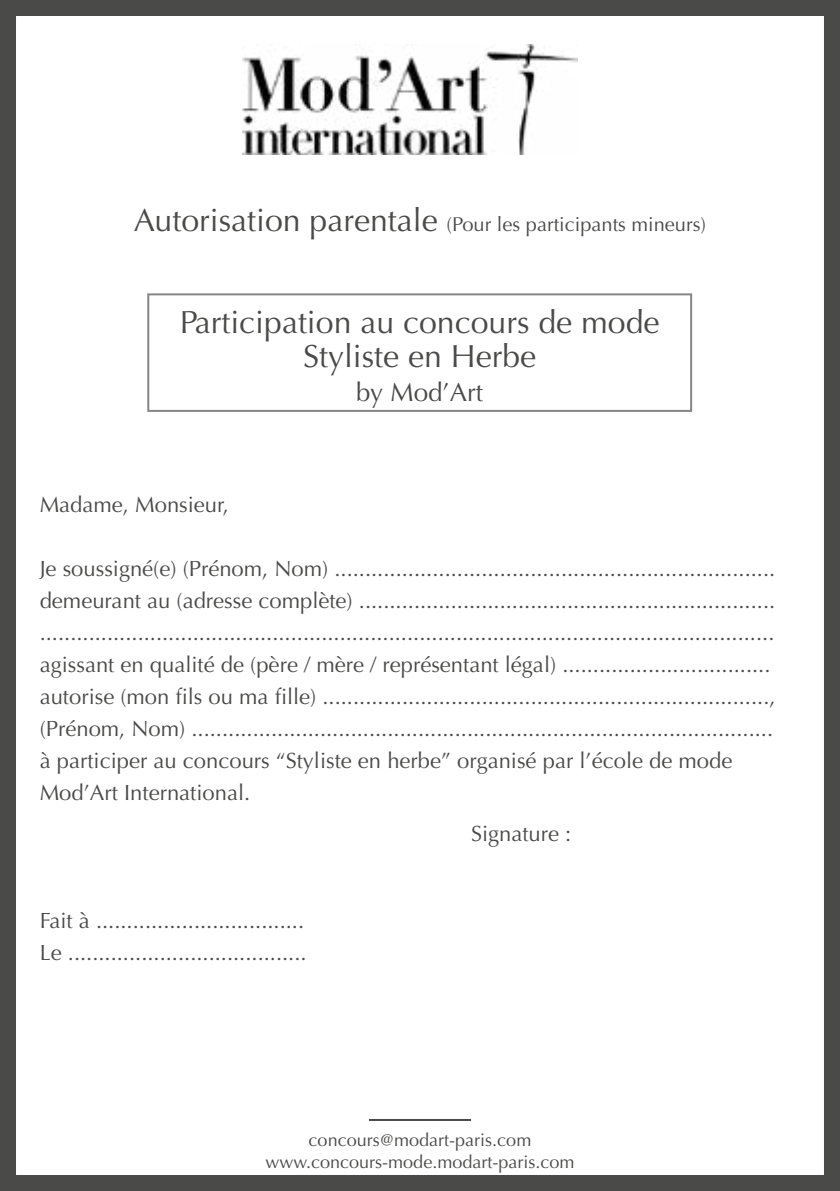
<style>
.page{position:relative;width:840px;height:1191px;background:#fff}
.page>*{position:absolute;margin:0;border:0;box-sizing:border-box;transform-origin:0 0}
.t1{font:32px/34px "Optima";color:#4a4a49;text-align:center}
.t2{font:26px "Optima";color:#4a4a49}
.t3{font:22px/32px "Optima";color:#4a4a49}
.t4{font:20px "Optima";color:#4a4a49}
.t5{font:18px/21.6px "Optima";color:#4a4a49;text-align:center}
.s1{font-size:32px}
</style>
<div class="page">
<div style="left:0;top:0;width:839px;height:1191px;border:16px solid #4a4a49"></div>
<div style="left:147px;top:293px;width:544px;height:119px;border:2px solid #878787"></div>
<hr style="left:369px;top:1119px;width:102px;height:2px;background:#4a4a49">
<img style="left:243px;top:44px;width:334px;height:110px">
<p class="t4" style="left:134px;top:212px;width:573px"><span class="s1">Autorisation parentale</span> (Pour les participants mineurs)</p>
<h1 class="t1" style="left:180px;top:306px;width:481px">Participation au concours de mode<br>Styliste en Herbe</h1>
<p class="t2" style="left:356px;top:377px;width:128px">by Mod’Art</p>
<p class="t3" style="left:40px;top:489px;width:191px">Madame, Monsieur,</p>
<p class="t3" style="left:40px;top:553px;width:737px">Je soussigné(e) (Prénom, Nom) ........................................................................ demeurant au (adresse complète) .................................................................... ........................................................................................................................ agissant en qualité de (père / mère / représentant légal) .................................. autorise (mon fils ou ma fille) ........................................................................., (Prénom, Nom) ............................................................................................... à participer au concours “Styliste en herbe” organisé par l’école de mode Mod’Art International.</p>
<p class="t3" style="left:40px;top:905px;width:268px">Fait à ..................................<br>Le .......................................</p>
<p class="t3" style="left:471px;top:818px;width:102px">Signature :</p>
<p class="t5" style="left:265px;top:1129px;width:310px">concours@modart-paris.com www.concours-mode.modart-paris.com</p>
</div>
